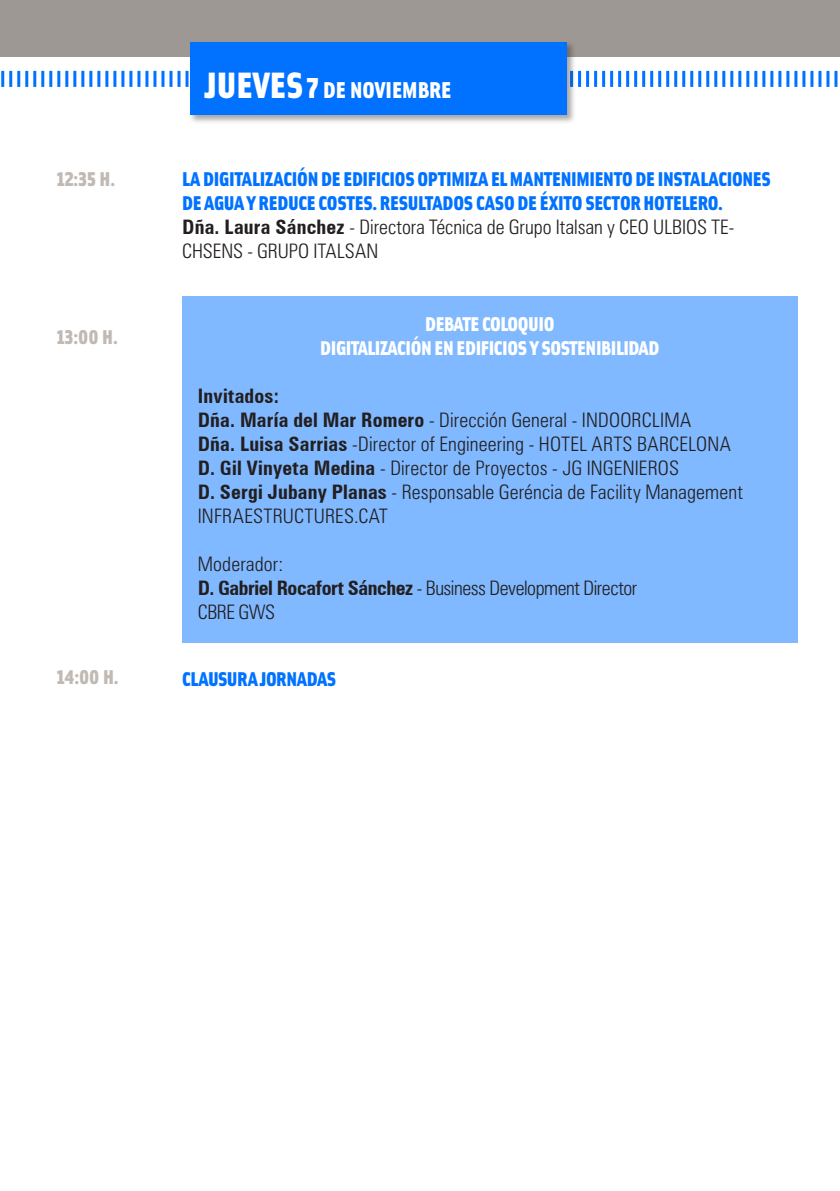
<style>
.page{position:relative;width:840px;height:1191px;background:#fff}
.page>*{position:absolute;margin:0;border:0;box-sizing:border-box;transform-origin:0 0}
.t1{font:900 23px "Solex OT";color:#fff}
.Parrafos_texto{font:300 condensed 20px/24px "Zurich BT";letter-spacing:.005em;color:#231f20}
.Parrafos_texto-2{font:900 20px/24px "Solex OT";letter-spacing:-.015em;color:#0172ff}
.t2{font:20px/24px "Zurich Bold Condensed BT";letter-spacing:.01em;color:#231f20}
.titulos{font:300 condensed 20px "Zurich BT";letter-spacing:-.02em;color:#231f20}
.titulos-2{font:900 20px/24px "Solex OT";letter-spacing:-.02em;color:#fff;text-align:center}
.t3{font:900 20px "Solex OT";color:#c1b9b3}
.s1{font-size:36.8px}
.s2{font-size:29px}
.s3{font-family:"Zurich Bold Condensed BT";font-weight:400;font-stretch:normal}
.s4{font-family:"Zurich BT";font-weight:300;font-stretch:condensed}
</style>
<div class="page">
<div style="left:0;top:0;width:839px;height:57px;background:#9d9893"></div>
<svg style="left:1px;top:70px;width:837px;height:17px"></svg>
<div style="left:189px;top:41px;width:386px;height:83px;background:#231f20;opacity:.4"></div>
<div style="left:190px;top:43px;width:376px;height:72px;background:#0172ff"></div>
<div style="left:182px;top:296px;width:615px;height:347px;background:#80b9ff"></div>
<p class="t1" style="left:205px;top:74px;width:248px"><span class="s1">JUEVES</span><span class="s2">7</span> DE NOVIEMBRE</p>
<p class="t3" style="left:57px;top:165px;width:60px">12:35 H.</p>
<p class="Parrafos_texto-2" style="left:182px;top:166px;width:590px">LA DIGITALIZACIÓN DE EDIFICIOS OPTIMIZA EL MANTENIMIENTO DE INSTALACIONES<br>DE AGUA Y REDUCE COSTES. RESULTADOS CASO DE ÉXITO SECTOR HOTELERO.</p>
<p class="Parrafos_texto" style="left:182px;top:215px;width:553px"><span class="s3">Dña. Laura Sánchez</span> - Directora Técnica de Grupo Italsan y CEO ULBIOS TE-<br>CHSENS - GRUPO ITALSAN</p>
<p class="t3" style="left:57px;top:323px;width:63px">13:00 H.</p>
<p class="titulos-2" style="left:320px;top:310px;width:340px">DEBATE COLOQUIO<br>DIGITALIZACIÓN EN EDIFICIOS Y SOSTENIBILIDAD</p>
<p class="t2" style="left:198px;top:383px;width:494px">Invitados:<br>Dña. María del Mar Romero <span class="s4">- Dirección General - INDOORCLIMA</span></p>
<p class="Parrafos_texto" style="left:198px;top:431px;width:534px"><span class="s3">Dña. Luisa Sarrias</span> -Director of Engineering - HOTEL ARTS BARCELONA</p>
<p class="Parrafos_texto" style="left:198px;top:455px;width:546px"><span class="s3">D. Gil Vinyeta Medina</span> - Director de Proyectos - JG INGENIEROS<br><span class="s3">D. Sergi Jubany Planas</span> - Responsable Geréncia de Facility Management<br>INFRAESTRUCTURES.CAT</p>
<p class="Parrafos_texto" style="left:198px;top:551px;width:87px">Moderador:</p>
<p class="titulos" style="left:198px;top:575px;width:441px"><span class="s3">D. Gabriel Rocafort Sánchez</span> - Business Development Director</p>
<p class="titulos" style="left:198px;top:599px;width:79px">CBRE GWS</p>
<p class="t3" style="left:57px;top:663px;width:63px">14:00 H.</p>
<p class="Parrafos_texto-2" style="left:182px;top:665px;width:155px">CLAUSURA JORNADAS</p>
</div>
